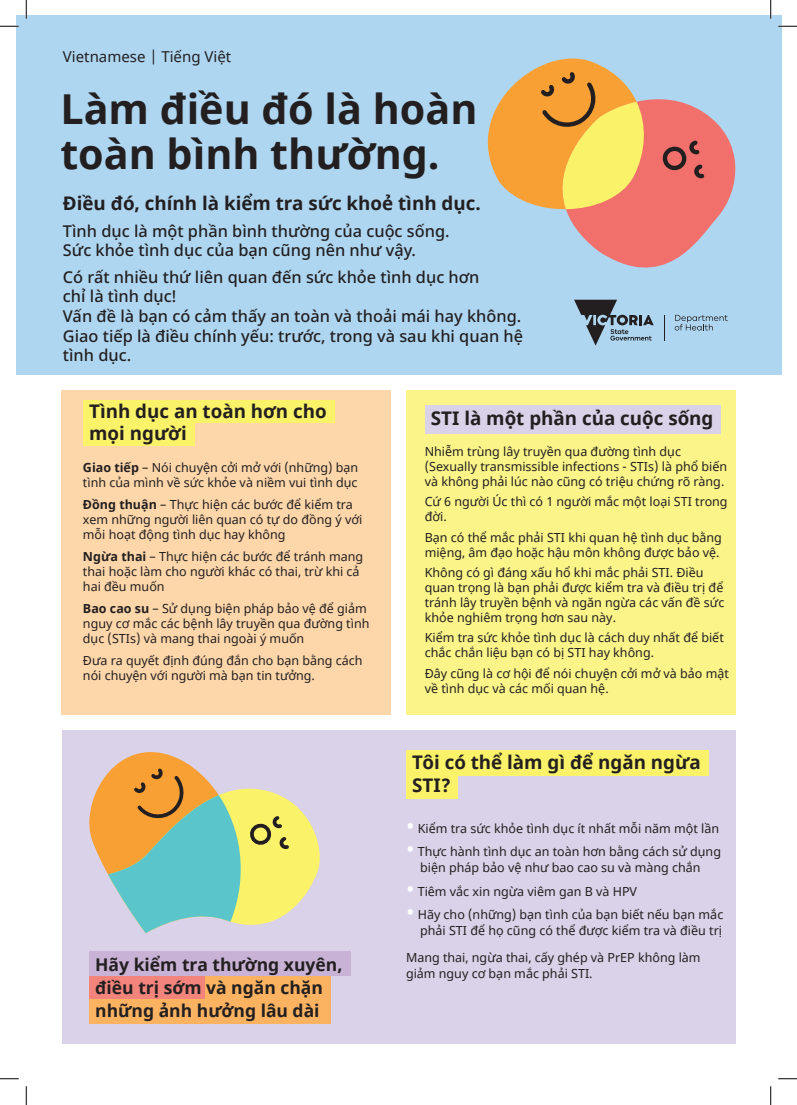
<style>
.page{position:relative;width:797px;height:1105px;background:#fff}
.page>*{position:absolute;margin:0;border:0;box-sizing:border-box;transform-origin:0 0}
.t1{font:700 41.25px/45px "Noto Sans";color:#231f20}
.t2{font:700 18.75px/22.5px "Noto Sans";color:#231f20}
.t3{font:700 17.5px/23.1px "Noto Sans";color:#231f20}
.t4{font:500 16.25px/19.6px "Noto Sans";color:#231f20}
.t5{font:15px "Noto Sans";color:#231f20}
.t6{font:12.5px/15px "Noto Sans";color:#231f20}
.s1{font-weight:700}
.s2{font-size:22.5px;color:#fff}
</style>
<div class="page">
<div style="left:406px;top:390px;width:329px;height:325px;background:#faf489"></div>
<div style="left:62px;top:730px;width:673px;height:313px;background:#d9d2e8"></div>
<div style="left:62px;top:390px;width:329px;height:325px;background:#fdd6aa"></div>
<div style="left:16px;top:16px;width:765px;height:359px;background:#aed6f1"></div>
<svg style="left:487px;top:58px;width:118px;height:142px;fill:#f9a035"></svg>
<svg style="left:522px;top:84px;width:214px;height:184px"></svg>
<svg style="left:537px;top:68px;width:170px;height:141px;background:#e5a667"></svg>
<svg style="left:574px;top:300px;width:79px;height:46px"></svg>
<svg style="left:664px;top:315px;width:1px;height:25px"></svg>
<svg style="left:674px;top:315px;width:53px;height:16px"></svg>
<div style="left:89px;top:975px;width:242px;height:49px;background:#fbb361"></div>
<div style="left:89px;top:952px;width:261px;height:24px;background:#c8b2d5"></div>
<div style="left:89px;top:976px;width:115px;height:23px;background:#f3847c"></div>
<div style="left:83px;top:400px;width:252px;height:23px;background:#faf268"></div>
<div style="left:83px;top:423px;width:112px;height:23px;background:#faf268"></div>
<div style="left:406px;top:750px;width:302px;height:26px;background:#faf268"></div>
<div style="left:406px;top:773px;width:51px;height:26px;background:#faf268"></div>
<div style="left:425px;top:405px;width:295px;height:28px;background:#d9d2e8"></div>
<svg style="left:89px;top:752px;width:231px;height:182px"></svg>
<svg style="left:0;top:25px;width:19px;height:2px"></svg>
<svg style="left:778px;top:25px;width:19px;height:2px"></svg>
<svg style="left:0;top:1078px;width:19px;height:1px"></svg>
<svg style="left:778px;top:1078px;width:19px;height:1px"></svg>
<svg style="left:25px;top:0;width:2px;height:19px"></svg>
<svg style="left:25px;top:1086px;width:2px;height:19px"></svg>
<svg style="left:770px;top:0;width:1px;height:19px"></svg>
<svg style="left:770px;top:1086px;width:1px;height:19px"></svg>
<p class="t5" style="left:63px;top:46px;width:170px">Vietnamese | Tiếng Việt</p>
<p class="t1" style="left:60px;top:88px;width:418px">Làm điều đó là hoàn toàn bình thường.</p>
<p class="t2" style="left:63px;top:192px;width:419px">Điều đó, chính là kiểm tra sức khoẻ tình dục.</p>
<p class="t4" style="left:63px;top:221px;width:388px">Tình dục là một phần bình thường của cuộc sống.<br>Sức khỏe tình dục của bạn cũng nên như vậy.</p>
<p class="t4" style="left:63px;top:267px;width:462px">Có rất nhiều thứ liên quan đến sức khỏe tình dục hơn<br>chỉ là tình dục!<br>Vấn đề là bạn có cảm thấy an toàn và thoải mái hay không.<br>Giao tiếp là điều chính yếu: trước, trong và sau khi quan hệ tình dục.</p>
<p class="t2" style="left:89px;top:400px;width:239px">Tình dục an toàn hơn cho mọi người</p>
<p class="t6" style="left:83px;top:460px;width:277px"><span class="s1">Giao tiếp</span> – Nói chuyện cởi mở với (những) bạn tình của mình về sức khỏe và niềm vui tình dục</p>
<p class="t6" style="left:83px;top:497px;width:281px"><span class="s1">Đồng thuận</span> – Thực hiện các bước để kiểm tra xem những người liên quan có tự do đồng ý với mỗi hoạt động tình dục hay không</p>
<p class="t6" style="left:83px;top:549px;width:282px"><span class="s1">Ngừa thai</span> – Thực hiện các bước để tránh mang thai hoặc làm cho người khác có thai, trừ khi cả hai đều muốn</p>
<p class="t6" style="left:83px;top:601px;width:288px"><span class="s1">Bao cao su</span> – Sử dụng biện pháp bảo vệ để giảm nguy cơ mắc các bệnh lây truyền qua đường tình dục (STIs) và mang thai ngoài ý muốn</p>
<p class="t6" style="left:83px;top:653px;width:281px">Đưa ra quyết định đúng đắn cho bạn bằng cách nói chuyện với người mà bạn tin tưởng.</p>
<p class="t3" style="left:95px;top:953px;width:249px">Hãy kiểm tra thường xuyên, điều trị sớm và ngăn chặn những ảnh hưởng lâu dài</p>
<p class="t2" style="left:431px;top:407px;width:284px">STI là một phần của cuộc sống</p>
<p class="t6" style="left:425px;top:444px;width:304px">Nhiễm trùng lây truyền qua đường tình dục (Sexually transmissible infections - STIs) là phổ biến và không phải lúc nào cũng có triệu chứng rõ ràng.</p>
<p class="t6" style="left:425px;top:495px;width:304px">Cứ 6 người Úc thì có 1 người mắc một loại STI trong đời.</p>
<p class="t6" style="left:425px;top:530px;width:299px">Bạn có thể mắc phải STI khi quan hệ tình dục bằng miệng, âm đạo hoặc hậu môn không được bảo vệ.</p>
<p class="t6" style="left:425px;top:565px;width:301px">Không có gì đáng xấu hổ khi mắc phải STI. Điều quan trọng là bạn phải được kiểm tra và điều trị để tránh lây truyền bệnh và ngăn ngừa các vấn đề sức khỏe nghiêm trọng hơn sau này.</p>
<p class="t6" style="left:425px;top:631px;width:301px">Kiểm tra sức khỏe tình dục là cách duy nhất để biết chắc chắn liệu bạn có bị STI hay không.</p>
<p class="t6" style="left:425px;top:666px;width:306px">Đây cũng là cơ hội để nói chuyện cởi mở và bảo mật về tình dục và các mối quan hệ.</p>
<p class="t2" style="left:412px;top:752px;width:290px">Tôi có thể làm gì để ngăn ngừa<br>STI?</p>
<p class="t6" style="left:406px;top:821px;width:315px"><span class="s2">•</span> Kiểm tra sức khỏe tình dục ít nhất mỗi năm một lần</p>
<p class="t6" style="left:406px;top:844px;width:316px;line-height:16.2px;text-align:center"><span class="s2">•</span> Thực hành tình dục an toàn hơn bằng cách sử dụng biện pháp bảo vệ như bao cao su và màng chắn</p>
<p class="t6" style="left:406px;top:884px;width:232px"><span class="s2">•</span> Tiêm vắc xin ngừa viêm gan B và HPV</p>
<p class="t6" style="left:406px;top:907px;width:319px;line-height:16.2px;text-align:right"><span class="s2">•</span> Hãy cho (những) bạn tình của bạn biết nếu bạn mắc phải STI để họ cũng có thể được kiểm tra và điều trị</p>
<p class="t6" style="left:406px;top:950px;width:296px;line-height:16.2px">Mang thai, ngừa thai, cấy ghép và PrEP không làm giảm nguy cơ bạn mắc phải STI.</p>
</div>
